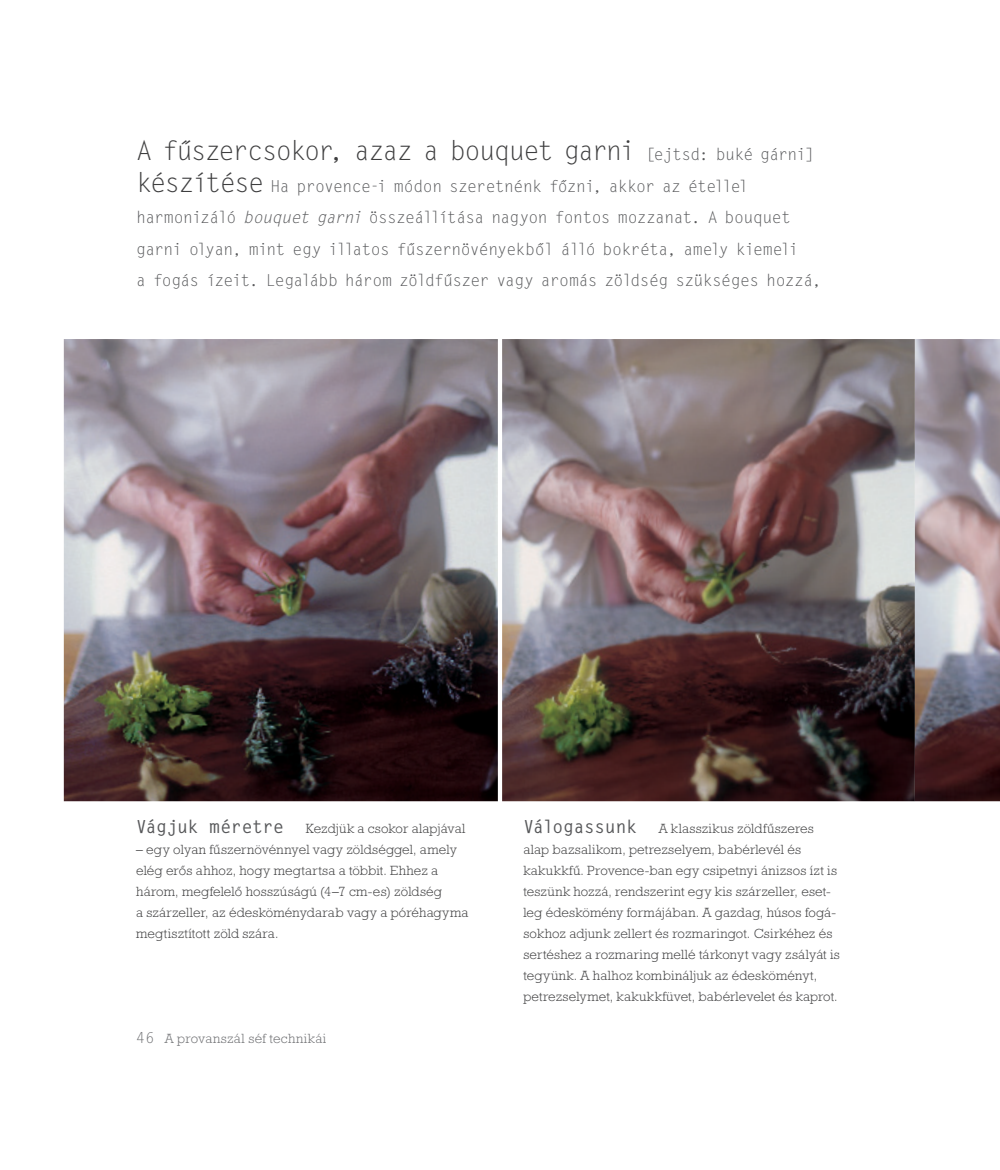
<style>
.page{position:relative;width:1000px;height:1170px;background:#fff}
.page>*{position:absolute;margin:0;border:0;box-sizing:border-box;transform-origin:0 0}
.t1{font:300 27px "Letter Gothic Std H";letter-spacing:-.075em;color:#3e3e3f}
.t2{font:300 16.5px/31.5px "Letter Gothic Std H";letter-spacing:-.045em;color:#57585a}
.t3{font:300 13.5px/21px "Rockwell Std H";letter-spacing:.01em;color:#3e3e3f}
.t4{font:300 13.5px "Rockwell Std H";letter-spacing:.025em;color:#6c6d70}
.s1{font-size:16.5px;color:#57585a}
.s2{font-size:27px;color:#3e3e3f}
.s3{font-style:italic}
.s4{font-family:"Letter Gothic Std H";font-weight:500;font-size:18px;color:#57585a}
.s5{font-family:"Letter Gothic Std H";font-size:15px}
</style>
<div class="page">
<img style="left:64px;top:339px;width:433px;height:462px">
<img style="left:502px;top:339px;width:497px;height:462px">
<h1 class="t1" style="left:136px;top:135px;width:679px">A fűszercsokor, azaz a bouquet garni <span class="s1">[ejtsd: buké gárni]</span></h1>
<p class="t2" style="left:136px;top:171px;width:686px"><span class="s2">készítése</span> Ha provence-i módon szeretnénk főzni, akkor az étellel harmonizáló <span class="s3">bouquet garni</span> összeállítása nagyon fontos mozzanat. A bouquet garni olyan, mint egy illatos fűszernövényekből álló bokréta, amely kiemeli<br>a fogás ízeit. Legalább három zöldfűszer vagy aromás zöldség szükséges hozzá,</p>
<p class="t3" style="left:136px;top:817px;width:331px"><span class="s4">Vágjuk méretre</span> Kezdjük a csokor alapjával</p>
<p class="t3" style="left:136px;top:838px;width:334px">– egy olyan fűszernövénnyel vagy zöldséggel, amely elég erős ahhoz, hogy megtartsa a többit. Ehhez a három, megfelelő hosszúságú (4–7 cm-es) zöldség<br>a szárzeller, az édesköménydarab vagy a póréhagyma megtisztított zöld szára.</p>
<p class="t4" style="left:136px;top:1030px;width:191px"><span class="s5">46</span> A provanszál séf technikái</p>
<p class="t3" style="left:523px;top:817px;width:318px"><span class="s4">Válogassunk</span> A klasszikus zöldfűszeres alap bazsalikom, petrezselyem, babérlevél és kakukkfű. Provence-ban egy csipetnyi ánizsos ízt is teszünk hozzá, rendszerint egy kis szárzeller, eset&shy;leg édeskömény formájában. A gazdag, húsos fogá&shy;sokhoz adjunk zellert és rozmaringot. Csirkéhez és sertéshez a rozmaring mellé tárkonyt vagy zsályát is tegyünk. A halhoz kombináljuk az édesköményt, petrezselymet, kakukkfüvet, babérlevelet és kaprot.</p>
</div>
